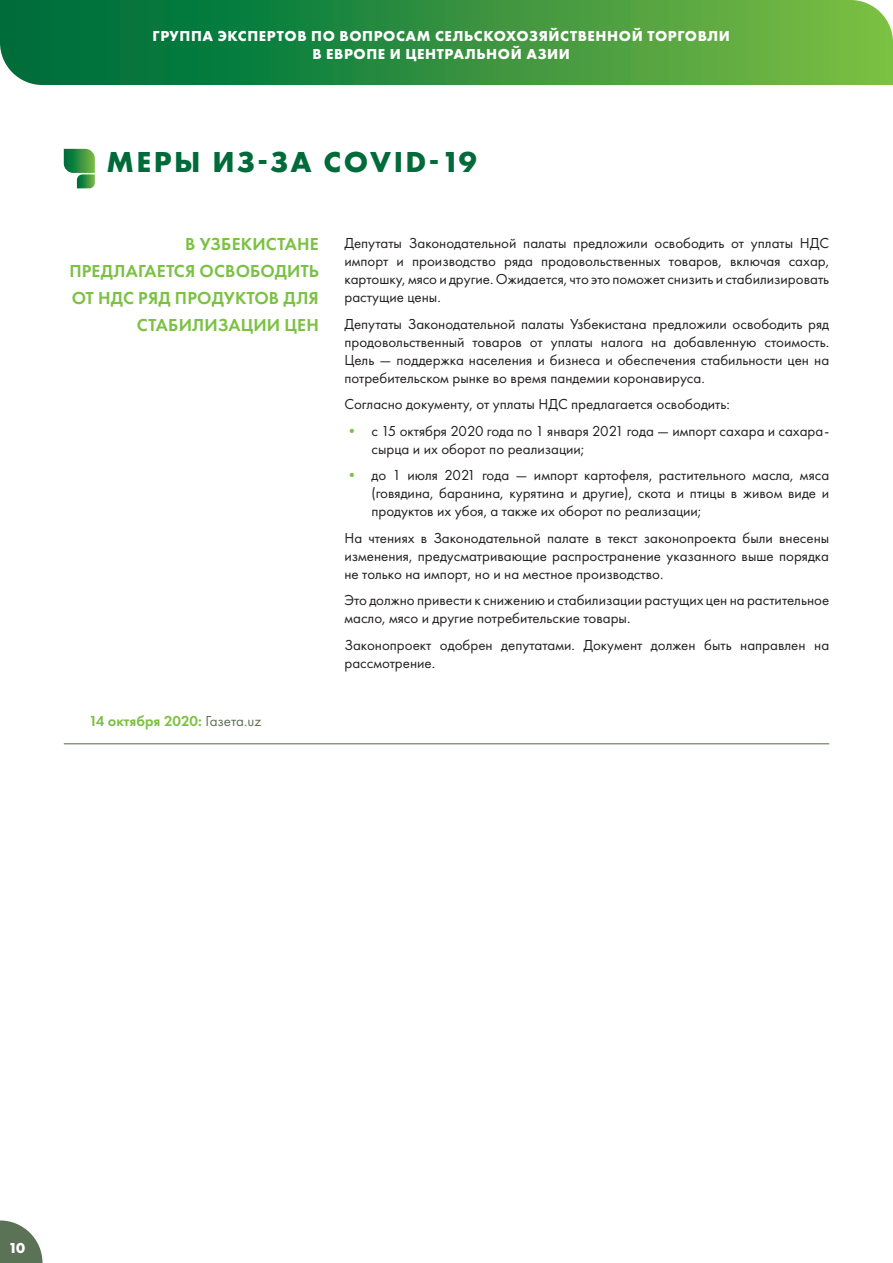
<style>
.page{position:relative;width:893px;height:1263px;background:#fff}
.page>*{position:absolute;margin:0;border:0;box-sizing:border-box;transform-origin:0 0}
.t1{font:700 30px "Futura PT";letter-spacing:.085em;color:#006b3a}
.t2{font:600 18px/27px "Futura PT";letter-spacing:.01em;color:#7bc142;text-align:right}
.t3{font:15px/18px "Futura PT";color:#231f20;text-align:justify}
.t4{font:700 15px/18px "Futura PT";letter-spacing:.04em;color:#fff;text-align:center}
.t5{font:600 15px "Futura PT";color:#7bc142}
.s1{color:#7bc142}
.s2{font-weight:400;color:#5c7256}
</style>
<div class="page">
<svg style="left:0;top:1220px;width:43px;height:43px"></svg>
<svg style="left:0;top:0;width:893px;height:85px;background:#359341"></svg>
<hr style="left:64px;top:743px;width:765px;height:1px;background:#5c7256">
<svg style="left:64px;top:149px;width:31px;height:39px"></svg>
<p class="t4" style="left:152px;top:26px;width:579px">ГРУППA ЭКСПЕРТОВ ПО ВОПРОСАМ СЕЛЬСКОХОЗЯЙСТВЕННОЙ ТОРГОВЛИ<br>В ЕВРОПЕ И ЦЕНТРАЛЬНОЙ АЗИИ</p>
<h1 class="t1" style="left:106px;top:142px;width:372px">МЕРЫ ИЗ-ЗА COVID-19</h1>
<p class="t2" style="left:69px;top:231px;width:251px">В УЗБЕКИСТАНЕ<br>ПРЕДЛАГАЕТСЯ ОСВОБОДИТЬ<br>ОТ НДС РЯД ПРОДУКТОВ ДЛЯ<br>СТАБИЛИЗАЦИИ ЦЕН</p>
<p class="t3" style="left:344px;top:234px;width:486px">Депутаты Законодательной палаты предложили освободить от уплаты НДС импорт и производство ряда продовольственных товаров, включая сахар, картошку, мясо и другие. Ожидается, что это поможет снизить и стабилизировать растущие цены.</p>
<p class="t3" style="left:344px;top:315px;width:486px">Депутаты Законодательной палаты Узбекистана предложили освободить ряд продовольственный товаров от уплаты налога на добавленную стоимость.<br>Цель — поддержка населения и бизнеса и обеспечения стабильности цен на потребительском рынке во время пандемии коронавируса.</p>
<p class="t3" style="left:344px;top:395px;width:387px">Согласно документу, от уплаты НДС предлагается освободить:</p>
<p class="t3" style="left:371px;top:422px;width:459px;text-indent:-27px"><span class="s1">•</span> с 15 октября 2020 года по 1 января 2021 года — импорт сахара и сахара&shy;сырца и их оборот по реализации;</p>
<p class="t3" style="left:371px;top:466px;width:459px;text-indent:-27px"><span class="s1">•</span> до 1 июля 2021 года — импорт картофеля, растительного масла, мяса (говядина, баранина, курятина и другие), скота и птицы в живом виде и продуктов их убоя, а также их оборот по реализации;</p>
<p class="t3" style="left:344px;top:529px;width:486px">На чтениях в Законодательной палате в текст законопроекта были внесены изменения, предусматривающие распространение указанного выше порядка не только на импорт, но и на местное производство.</p>
<p class="t3" style="left:344px;top:591px;width:486px">Это должно привести к снижению и стабилизации растущих цен на растительное масло, мясо и другие потребительские товары.</p>
<p class="t3" style="left:344px;top:636px;width:486px">Законопроект одобрен депутатами. Документ должен быть направлен на рассмотрение.</p>
<p class="t5" style="left:89px;top:712px;width:174px">14 октября 2020: <span class="s2">Газета.uz</span></p>
<p class="t4" style="left:9px;top:1238px;width:18px">10</p>
</div>
